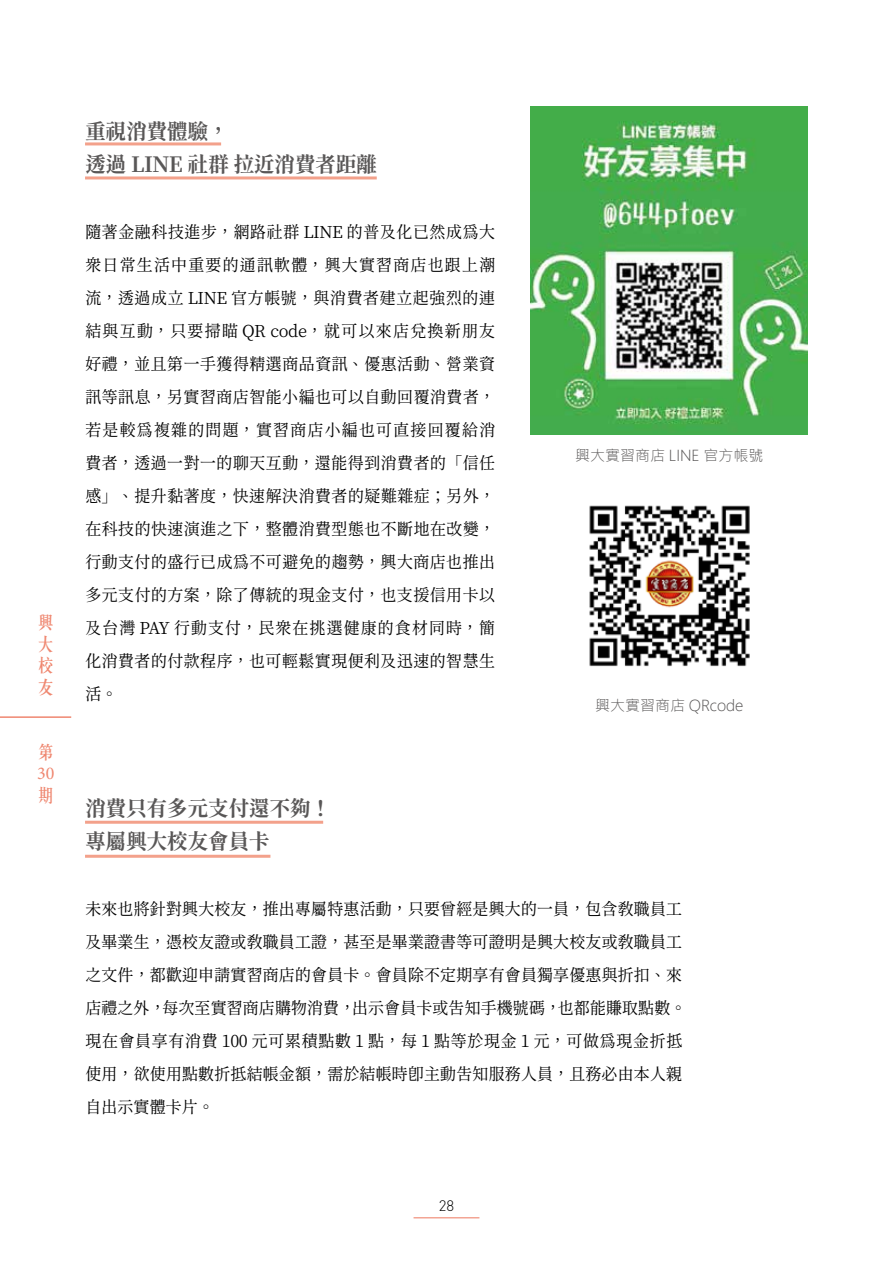
<style>
.page{position:relative;width:893px;height:1263px;background:#fff}
.page>*{position:absolute;margin:0;border:0;box-sizing:border-box;transform-origin:0 0}
.t1{font:21px/33px "Gen Ryu Min TW Bold TTF";letter-spacing:-.025em;color:#595757}
.t2{font:500 18px/21.6px "C Song 3 HK";color:#ef8770;text-align:justify}
.t3{font:18px "Minion Pro";color:#ef8770}
.t4{font:16.5px/33px "Gen Ryu Min TW Regular TTF";letter-spacing:-.02em;color:#000;text-align:justify}
.t5{font:15px "Microsoft Jheng Hei UI Light";color:#595757}
.t6{font:300 15px "DINOT";color:#000}
</style>
<div class="page">
<hr style="left:0;top:716px;width:71px;height:2px;background:#ef8770">
<hr style="left:414px;top:1217px;width:65px;height:1px;background:#ef8770">
<img style="left:531px;top:106px;width:277px;height:329px">
<img style="left:589px;top:505px;width:161px;height:162px">
<hr style="left:85px;top:142px;width:136px;height:3px;background:#f3a18b">
<hr style="left:85px;top:821px;width:238px;height:3px;background:#f3a18b">
<hr style="left:85px;top:176px;width:292px;height:3px;background:#f3a18b">
<hr style="left:85px;top:855px;width:185px;height:3px;background:#f3a18b">
<p class="t2" style="left:37px;top:610px;width:19px">興大校友</p>
<p class="t2" style="left:37px;top:739px;width:19px">第</p>
<p class="t3" style="left:37px;top:761px;width:19px">30</p>
<p class="t2" style="left:37px;top:782px;width:19px">期</p>
<p class="t1" style="left:85px;top:116px;width:294px">重視消費體驗，<br>透過 LINE 社群 拉近消費者距離</p>
<p class="t4" style="left:85px;top:216px;width:412px">隨著金融科技進步，網路社群 LINE 的普及化已然成為大眾日常生活中重要的通訊軟體，興大實習商店也跟上潮流，透過成立 LINE 官方帳號，與消費者建立起強烈的連結與互動，只要掃瞄 QR code，就可以來店兌換新朋友好禮，並且第一手獲得精選商品資訊、優惠活動、營業資訊等訊息，另實習商店智能小編也可以自動回覆消費者，若是較為複雜的問題，實習商店小編也可直接回覆給消費者，透過一對一的聊天互動，還能得到消費者的「信任感」、提升黏著度，快速解決消費者的疑難雜症；另外，在科技的快速演進之下，整體消費型態也不斷地在改變，行動支付的盛行已成為不可避免的趨勢，興大商店也推出多元支付的方案，除了傳統的現金支付，也支援信用卡以及台灣 PAY 行動支付，民眾在挑選健康的食材同時，簡化消費者的付款程序，也可輕鬆實現便利及迅速的智慧生活。</p>
<p class="t1" style="left:85px;top:792px;width:248px">消費只有多元支付還不夠！專屬興大校友會員卡</p>
<p class="t5" style="left:575px;top:446px;width:190px">興大實習商店 LINE 官方帳號</p>
<p class="t5" style="left:595px;top:696px;width:150px">興大實習商店 QRcode</p>
<p class="t4" style="left:85px;top:893px;width:603px;text-align:left">未來也將針對興大校友，推出專屬特惠活動，只要曾經是興大的一員，包含教職員工及畢業生，憑校友證或教職員工證，甚至是畢業證書等可證明是興大校友或教職員工之文件，都歡迎申請實習商店的會員卡。會員除不定期享有會員獨享優惠與折扣、來店禮之外，每次至實習商店購物消費，出示會員卡或告知手機號碼，也都能賺取點數。現在會員享有消費 100 元可累積點數 1 點，每 1 點等於現金 1 元，可做為現金折抵使用，欲使用點數折抵結帳金額，需於結帳時即主動告知服務人員，且務必由本人親自出示實體卡片。</p>
<p class="t6" style="left:439px;top:1195px;width:17px">28</p>
</div>
